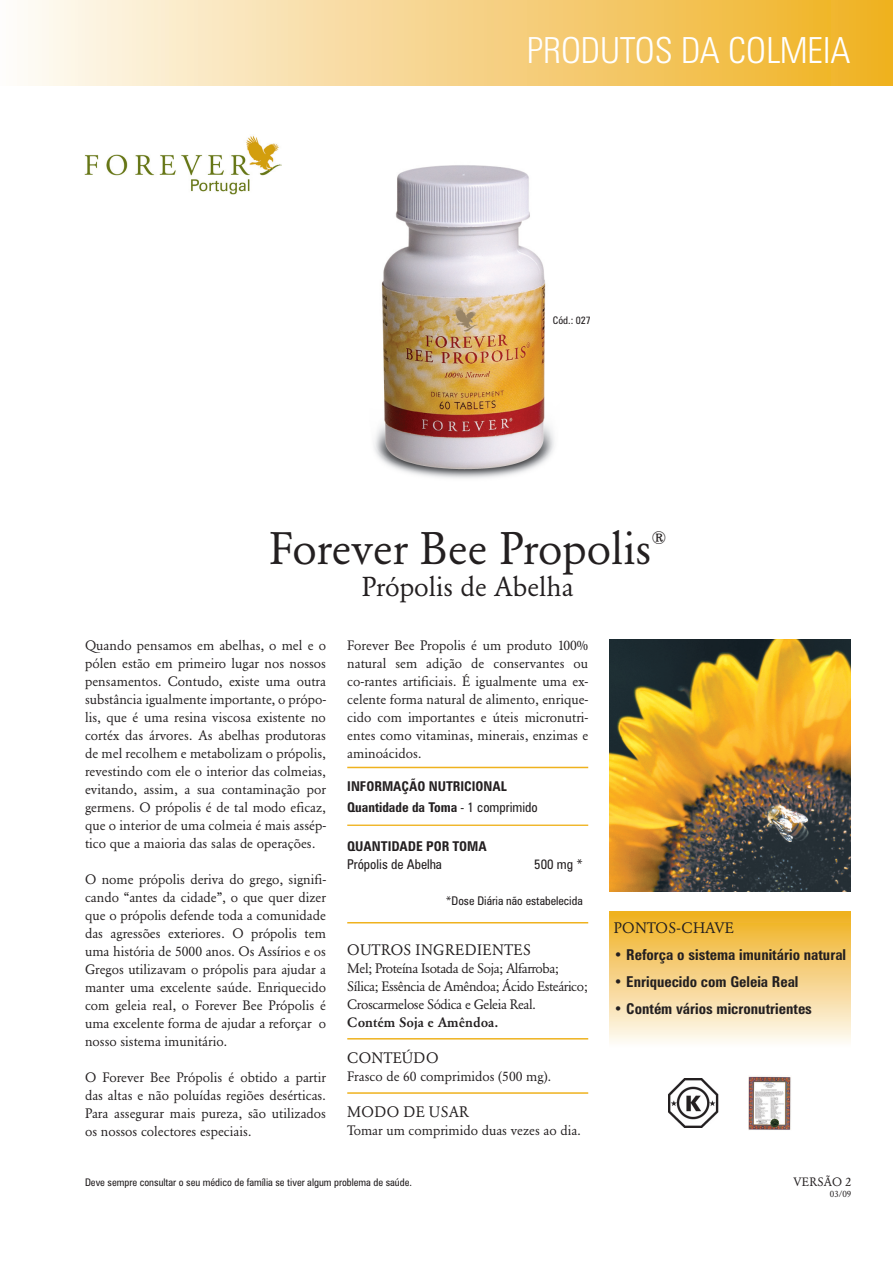
<style>
.page{position:relative;width:893px;height:1263px;background:#fff}
.page>*{position:absolute;margin:0;border:0;box-sizing:border-box;transform-origin:0 0}
.t1{font:45px "Garamond BQ";color:#231f20}
.t2{font:300 condensed 36px "Zurich BT";color:#fff}
.t3{font:27px "Garamond BQ";color:#231f20}
.t4{font:18px "Garamond BQ";color:#231f20}
.t5{font:700 condensed 15px "Zurich BT";color:#231f20}
.t6{font:15px "Garamond BQ";letter-spacing:.02em;color:#231f20}
.t7{font:15px "Garamond BQ";color:#231f20}
.t8{font:13.5px/18px "Garamond BQ";color:#231f20;text-align:justify}
.t9{font:13.5px/18px "Garamond BQ";letter-spacing:-.03em;color:#231f20}
.t10{font:700 condensed 13.5px/21px "Zurich BT";color:#231f20}
.t11{font:condensed 13.5px "Zurich BT";color:#231f20}
.t12{font:500 13.5px "Garamond BQ";color:#231f20}
.t13{font:condensed 12px "Zurich BT";color:#231f20}
.t14{font:12px "Garamond BQ";color:#231f20}
.t15{font:condensed 10.5px "Zurich BT";color:#231f20}
.t16{font:9px "Garamond BQ";color:#231f20}
.s1{font-weight:400}
</style>
<div class="page">
<hr style="left:347px;top:1092px;width:241px;height:1px;background:#efb21e">
<hr style="left:347px;top:1038px;width:241px;height:1px;background:#efb21e">
<hr style="left:347px;top:825px;width:241px;height:1px;background:#efb21e">
<img style="left:374px;top:165px;width:180px;height:314px">
<img style="left:85px;top:135px;width:196px;height:59px">
<img style="left:609px;top:639px;width:241px;height:253px">
<div style="left:0;top:0;width:893px;height:85px;background:linear-gradient(to right,#fefbf9,#efb020)"></div>
<div style="left:609px;top:911px;width:241px;height:136px;background:linear-gradient(to bottom,#efae1c,#fefaf8)"></div>
<img style="left:749px;top:1076px;width:42px;height:54px">
<img style="left:669px;top:1079px;width:50px;height:48px">
<hr style="left:347px;top:922px;width:241px;height:1px;background:#efb21e">
<hr style="left:347px;top:767px;width:241px;height:1px;background:#efb21e">
<h2 class="t2" style="left:527px;top:29px;width:325px">PRODUTOS DA COLMEIA</h2>
<p class="t15" style="left:553px;top:314px;width:40px">Cód.: 027</p>
<h1 class="t1" style="left:269px;top:522px;width:384px">Forever Bee Propolis</h1>
<h3 class="t4" style="left:651px;top:527px;width:16px">®</h3>
<h3 class="t3" style="left:362px;top:571px;width:213px">Própolis de Abelha</h3>
<p class="t8" style="left:85px;top:636px;width:242px">Quando pensamos em abelhas, o mel e o pólen estão em primeiro lugar nos nossos pensamentos. Contudo, existe uma outra substância igualmente importante, o própo&shy;lis, que é uma resina viscosa existente no cortéx das árvores. As abelhas produtoras de mel recolhem e metabolizam o própolis, revestindo com ele o interior das colmeias, evitando, assim, a sua contaminação por germens. O própolis é de tal modo eficaz, que o interior de uma colmeia é mais assép&shy;tico que a maioria das salas de operações.</p>
<p class="t8" style="left:85px;top:870px;width:242px">O nome própolis deriva do grego, signifi&shy;cando “antes da cidade”, o que quer dizer que o própolis defende toda a comunidade das agressões exteriores. O própolis tem uma história de 5000 anos. Os Assírios e os Gregos utilizavam o própolis para ajudar a manter uma excelente saúde. Enriquecido com geleia real, o Forever Bee Própolis é uma excelente forma de ajudar a reforçar o nosso sistema imunitário.</p>
<p class="t8" style="left:85px;top:1068px;width:242px">O Forever Bee Própolis é obtido a partir das altas e não poluídas regiões desérticas.<br>Para assegurar mais pureza, são utilizados os nossos colectores especiais.</p>
<p class="t8" style="left:347px;top:636px;width:242px">Forever Bee Propolis é um produto 100% natural sem adição de conservantes ou co-rantes artificiais. É igualmente uma ex&shy;celente forma natural de alimento, enrique&shy;cido com importantes e úteis micronutri&shy;entes como vitaminas, minerais, enzimas e aminoácidos.</p>
<p class="t10" style="left:347px;top:775px;width:192px">INFORMAÇÃO NUTRICIONAL<br>Quantidade da Toma <span class="s1">- 1 comprimido</span></p>
<p class="t10" style="left:347px;top:835px;width:141px">QUANTIDADE POR TOMA</p>
<p class="t11" style="left:347px;top:855px;width:96px">Própolis de Abelha</p>
<p class="t11" style="left:534px;top:855px;width:50px">500 mg *</p>
<p class="t13" style="left:446px;top:893px;width:138px">*Dose Diária não estabelecida</p>
<p class="t6" style="left:347px;top:941px;width:185px">OUTROS INGREDIENTES</p>
<p class="t9" style="left:347px;top:960px;width:242px">Mel; Proteína Isotada de Soja; Alfarroba;<br>Sílica; Essência de Amêndoa; Ácido Esteárico;<br>Croscarmelose Sódica e Geleia Real.</p>
<p class="t12" style="left:347px;top:1015px;width:152px">Contém Soja e Amêndoa.</p>
<p class="t7" style="left:347px;top:1049px;width:93px">CONTEÚDO</p>
<p class="t8" style="left:347px;top:1068px;width:205px">Frasco de 60 comprimidos (500 mg).</p>
<p class="t6" style="left:347px;top:1103px;width:123px">MODO DE USAR</p>
<p class="t8" style="left:347px;top:1122px;width:235px">Tomar um comprimido duas vezes ao dia.</p>
<p class="t15" style="left:85px;top:1176px;width:328px">Deve sempre consultar o seu médico de família se tiver algum problema de saúde.</p>
<p class="t7" style="left:614px;top:919px;width:122px">PONTOS-CHAVE</p>
<p class="t5" style="left:614px;top:946px;width:234px">• Reforça o sistema imunitário natural</p>
<p class="t5" style="left:614px;top:973px;width:186px">• Enriquecido com Geleia Real</p>
<p class="t5" style="left:614px;top:1000px;width:200px">• Contém vários micronutrientes</p>
<p class="t14" style="left:794px;top:1175px;width:59px">VERSÃO 2</p>
<p class="t16" style="left:830px;top:1188px;width:23px">03/09</p>
</div>
